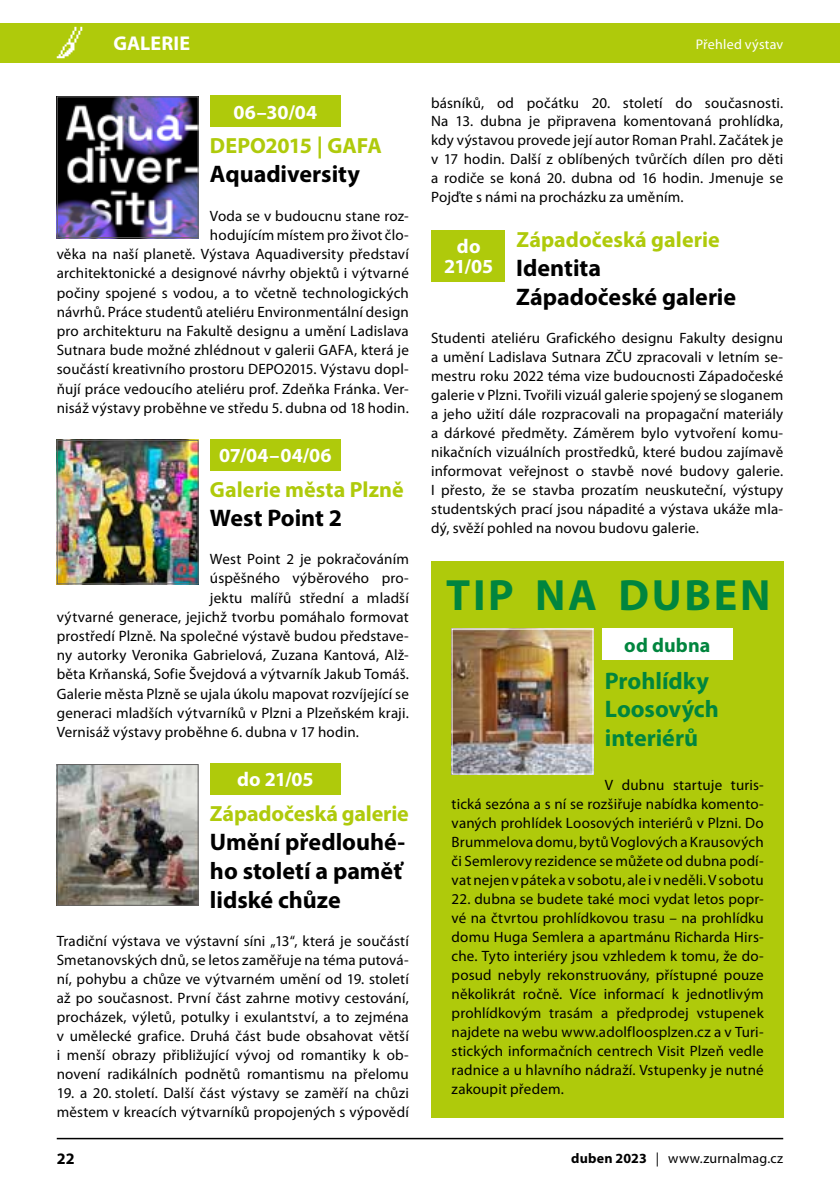
<style>
.page{position:relative;width:840px;height:1191px;background:#fff}
.page>*{position:absolute;margin:0;border:0;box-sizing:border-box;transform-origin:0 0}
.t1{font:700 44px "Myriad Pro";letter-spacing:.06em;color:#00853e}
.t2{font:700 24px/29px "Myriad Pro";color:#000;text-align:justify}
.t3{font:700 24px/28.8px "Myriad Pro";color:#00853e}
.t4{font:700 22px "Myriad Pro";color:#afca0b}
.t5{font:700 20px/20px "Myriad Pro";letter-spacing:.005em;color:#fff;text-align:center}
.t6{font:700 20px "Myriad Pro";letter-spacing:.01em;color:#00853e}
.t7{font:700 16px "Myriad Pro";color:#000}
.t8{font:15px/19px "Myriad Pro";letter-spacing:.01em;color:#000;text-align:justify}
.t9{font:14px "Myriad Pro";letter-spacing:.01em;color:#000}
.t10{font:14px "Myriad Pro";letter-spacing:.015em;color:#fff}
.s1{font-weight:700}
</style>
<div class="page">
<hr style="left:57px;top:1137px;width:725px;height:2px;background:#000">
<div style="left:0;top:23px;width:839px;height:39px;background:#afca0b"></div>
<svg style="left:57px;top:27px;width:25px;height:31px"></svg>
<div style="left:210px;top:96px;width:130px;height:31px;background:#afca0b"></div>
<div style="left:210px;top:439px;width:130px;height:31px;background:#afca0b"></div>
<div style="left:210px;top:763px;width:130px;height:31px;background:#afca0b"></div>
<img style="left:59px;top:98px;width:137px;height:138px">
<div style="left:57px;top:96px;width:141px;height:142px;border:1px solid #646363"></div>
<img style="left:59px;top:442px;width:137px;height:140px">
<div style="left:57px;top:440px;width:141px;height:144px;border:1px solid #646363"></div>
<img style="left:59px;top:766px;width:137px;height:137px">
<div style="left:57px;top:764px;width:141px;height:141px;border:1px solid #646363"></div>
<div style="left:431px;top:230px;width:73px;height:51px;background:#afca0b"></div>
<div style="left:431px;top:561px;width:351px;height:556px;background:#afca0b"></div>
<div style="left:601px;top:628px;width:130px;height:32px;background:#fff"></div>
<img style="left:453px;top:630px;width:138px;height:142px">
<div style="left:451px;top:628px;width:142px;height:146px;border:1px solid #fff"></div>
<h3 class="t5" style="left:113px;top:33px;width:78px">GALERIE</h3>
<p class="t10" style="left:695px;top:35px;width:89px">Přehled výstav</p>
<h3 class="t5" style="left:233px;top:101px;width:85px">06–30/04</h3>
<h3 class="t4" style="left:210px;top:132px;width:173px">DEPO2015 | GAFA</h3>
<h2 class="t2" style="left:210px;top:159px;width:151px">Aquadiversity</h2>
<p class="t8" style="left:57px;top:206px;width:353px;text-align:right">Voda se v budoucnu stane roz-<br>hodujícím místem pro život člo-<br>věka na naší planetě. Výstava Aquadiversity představí architektonické a designové návrhy objektů i výtvarné počiny spojené s vodou, a to včetně technologických návrhů. Práce studentů ateliéru Environmentální design pro architekturu na Fakultě designu a umění Ladislava Sutnara bude možné zhlédnout v galerii GAFA, která je součástí kreativního prostoru DEPO2015. Výstavu dopl&shy;ňují práce vedoucího ateliéru prof. Zdeňka Fránka. Ver&shy;nisáž výstavy proběhne ve středu 5. dubna od 18 hodin.</p>
<h3 class="t5" style="left:219px;top:445px;width:114px">07/04–04/06</h3>
<h3 class="t4" style="left:210px;top:475px;width:195px">Galerie města Plzně</h3>
<h2 class="t2" style="left:210px;top:502px;width:134px">West Point 2</h2>
<p class="t8" style="left:210px;top:549px;width:200px">West Point 2 je pokračováním</p>
<p class="t8" style="left:210px;top:568px;width:200px">úspěšného výběrového pro-</p>
<p class="t8" style="left:210px;top:588px;width:200px">jektu malířů střední a mladší</p>
<p class="t8" style="left:57px;top:607px;width:353px">výtvarné generace, jejichž tvorbu pomáhalo formovat</p>
<p class="t8" style="left:57px;top:626px;width:353px">prostředí Plzně. Na společné výstavě budou představe-</p>
<p class="t8" style="left:57px;top:645px;width:353px">ny autorky Veronika Gabrielová, Zuzana Kantová, Alž-</p>
<p class="t8" style="left:57px;top:664px;width:353px">běta Krňanská, Sofie Švejdová a výtvarník Jakub Tomáš.</p>
<p class="t8" style="left:57px;top:684px;width:353px">Galerie města Plzně se ujala úkolu mapovat rozvíjející se</p>
<p class="t8" style="left:57px;top:703px;width:353px">generaci mladších výtvarníků v Plzni a Plzeňském kraji.</p>
<p class="t8" style="left:57px;top:722px;width:303px">Vernisáž výstavy proběhne 6. dubna v 17 hodin.</p>
<h3 class="t5" style="left:237px;top:769px;width:78px">do 21/05</h3>
<h3 class="t4" style="left:210px;top:799px;width:200px">Západočeská galerie</h3>
<h2 class="t2" style="left:210px;top:826px;width:196px">Umění předlouhé&shy;ho století a paměť lidské chůze</h2>
<p class="t8" style="left:57px;top:931px;width:353px">Tradiční výstava ve výstavní síni „13“, která je součástí Smetanovských dnů, se letos zaměřuje na téma putová&shy;ní, pohybu a chůze ve výtvarném umění od 19. století až po současnost. První část zahrne motivy cestování, procházek, výletů, potulky i exulantství, a to zejména v umělecké grafice. Druhá část bude obsahovat větší i menší obrazy přibližující vývoj od romantiky k ob&shy;novení radikálních podnětů romantismu na přelomu</p>
<p class="t8" style="left:57px;top:1083px;width:353px">19. a 20. století. Další část výstavy se zaměří na chůzi městem v kreacích výtvarníků propojených s výpovědí</p>
<p class="t8" style="left:431px;top:93px;width:353px">básníků, od počátku 20. století do současnosti.<br>Na 13. dubna je připravena komentovaná prohlídka, kdy výstavou provede její autor Roman Prahl. Začátek je v 17 hodin. Další z oblíbených tvůrčích dílen pro děti a rodiče se koná 20. dubna od 16 hodin. Jmenuje se Pojďte s námi na procházku za uměním.</p>
<h3 class="t4" style="left:516px;top:225px;width:204px">Západočeská galerie</h3>
<h2 class="t2" style="left:516px;top:253px;width:221px">Identita<br>Západočeské galerie</h2>
<p class="t8" style="left:431px;top:328px;width:353px">Studenti ateliéru Grafického designu Fakulty designu a umění Ladislava Sutnara ZČU zpracovali v letním se&shy;mestru roku 2022 téma vize budoucnosti Západočeské galerie v Plzni. Tvořili vizuál galerie spojený se sloganem a jeho užití dále rozpracovali na propagační materiály a dárkové předměty. Záměrem bylo vytvoření komu&shy;nikačních vizuálních prostředků, které budou zajímavě informovat veřejnost o stavbě nové budovy galerie.<br>I přesto, že se stavba prozatím neuskuteční, výstupy studentských prací jsou nápadité a výstava ukáže mla&shy;dý, svěží pohled na novou budovu galerie.</p>
<h3 class="t5" style="left:444px;top:236px;width:50px">do<br>21/05</h3>
<h1 class="t1" style="left:446px;top:566px;width:325px">TIP NA DUBEN</h1>
<h3 class="t6" style="left:624px;top:632px;width:88px">od dubna</h3>
<h2 class="t3" style="left:604px;top:665px;width:115px">Prohlídky<br>Loosových interiérů</h2>
<p class="t8" style="left:451px;top:775px;width:313px;text-indent:153px">V dubnu startuje turis&shy;tická sezóna a s ní se rozšiřuje nabídka komento&shy;vaných prohlídek Loosových interiérů v Plzni. Do Brummelova domu, bytů Voglových a Krausových či Semlerovy rezidence se můžete od dubna podí&shy;vat nejen v pátek a v sobotu, ale i v neděli. V sobotu</p>
<p class="t8" style="left:451px;top:889px;width:313px">22. dubna se budete také moci vydat letos popr&shy;vé na čtvrtou prohlídkovou trasu – na prohlídku domu Huga Semlera a apartmánu Richarda Hirs&shy;che. Tyto interiéry jsou vzhledem k tomu, že do&shy;posud nebyly rekonstruovány, přístupné pouze několikrát ročně. Více informací k jednotlivým prohlídkovým trasám a předprodej vstupenek najdete na webu www.adolfloosplzen.cz a v Turi&shy;stických informačních centrech Visit Plzeň vedle radnice a u hlavního nádraží. Vstupenky je nutné zakoupit předem.</p>
<p class="t7" style="left:57px;top:1148px;width:19px">22</p>
<p class="t9" style="left:570px;top:1149px;width:213px"><span class="s1">duben 2023</span> | www.zurnalmag.cz</p>
</div>
